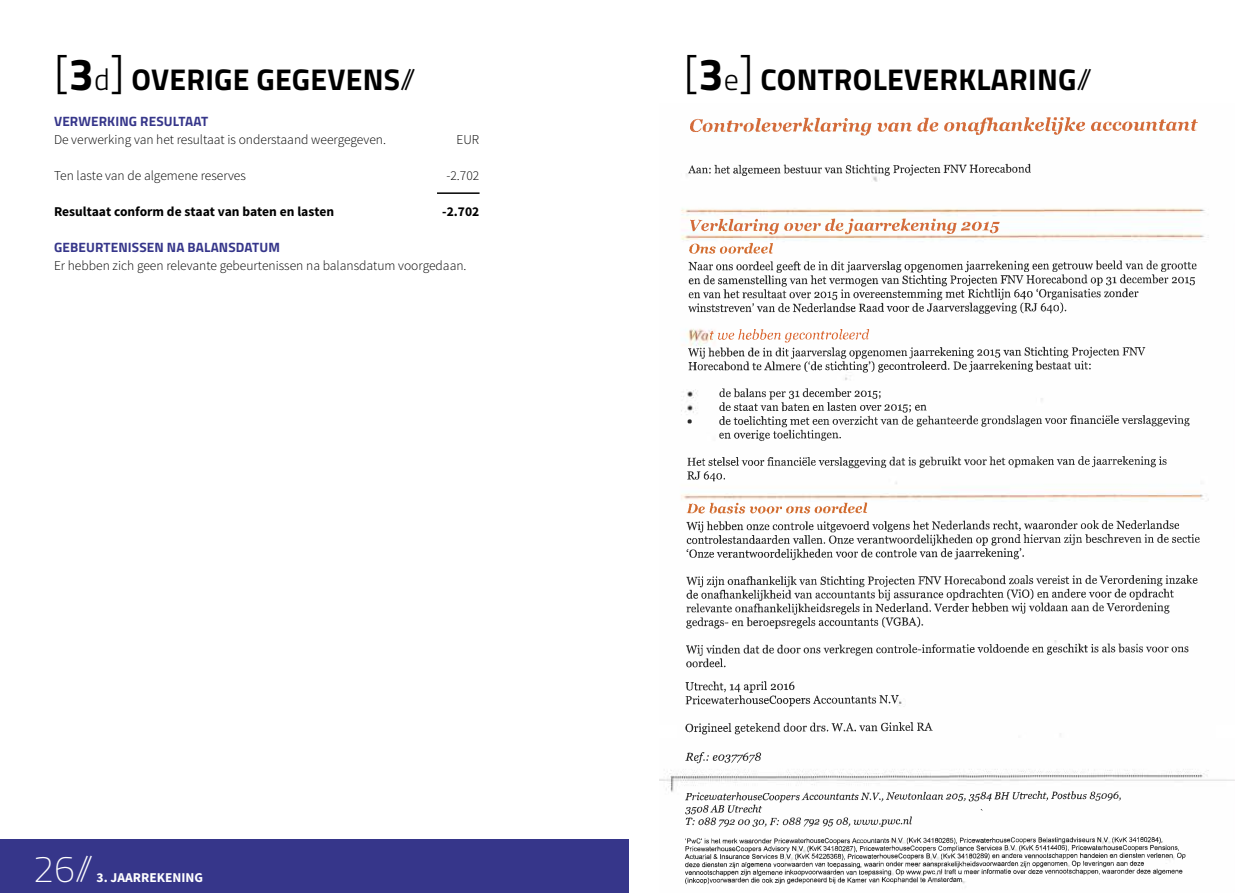
<style>
.page{position:relative;width:1259px;height:893px;background:#fff}
.page>*{position:absolute;margin:0;border:0;box-sizing:border-box;transform-origin:0 0}
.t1{font:100 37.5px "Titillium";color:#fff}
.t2{font:700 30px "Titillium";letter-spacing:.01em;color:#000}
.t3{font:300 13.5px "Source Sans Pro";color:#000}
.t4{font:700 13.5px "Titillium";letter-spacing:.01em;color:#36368a}
.t5{font:700 13.5px "Source Sans Pro";color:#000}
.t6{font:700 13.5px "Source Sans Pro";color:#fff}
.s1{font-weight:300;font-size:45px}
.s2{font-size:45px}
.s3{font-weight:300}
</style>
<div class="page">
<div style="left:0;top:839px;width:1259px;height:54px;background:#36368a"></div>
<div style="left:629px;top:227px;width:630px;height:666px;background:#fff"></div>
<img style="left:690px;top:117px;width:508px;height:47px">
<img style="left:683px;top:164px;width:515px;height:504px">
<img style="left:688px;top:243px;width:508px;height:70px">
<img style="left:688px;top:329px;width:458px;height:44px">
<img style="left:686px;top:502px;width:514px;height:59px">
<hr style="left:437px;top:192px;width:42px;height:2px;background:#000">
<img style="left:685px;top:681px;width:376px;height:54px">
<img style="left:683px;top:752px;width:515px;height:132px">
<h2 class="t2" style="left:54px;top:57px;width:363px"><span class="s1">[</span><span class="s2">3</span><span class="s3">d</span><span class="s1">]</span> OVERIGE GEGEVENS<span class="s3">//</span></h2>
<p class="t4" style="left:54px;top:111px;width:156px">VERWERKING RESULTAAT</p>
<p class="t3" style="left:54px;top:131px;width:334px">De verwerking van het resultaat is onderstaand weergegeven.</p>
<p class="t3" style="left:456px;top:131px;width:24px">EUR</p>
<p class="t3" style="left:54px;top:167px;width:193px">Ten laste van de algemene reserves</p>
<p class="t3" style="left:446px;top:167px;width:34px">-2.702</p>
<p class="t5" style="left:54px;top:203px;width:282px">Resultaat conform de staat van baten en lasten</p>
<p class="t5" style="left:442px;top:203px;width:39px">-2.702</p>
<p class="t4" style="left:54px;top:237px;width:227px">GEBEURTENISSEN NA BALANSDATUM</p>
<p class="t3" style="left:54px;top:257px;width:414px">Er hebben zich geen relevante gebeurtenissen na balansdatum voorgedaan.</p>
<h2 class="t2" style="left:684px;top:57px;width:410px"><span class="s1">[</span><span class="s2">3</span><span class="s3">e</span><span class="s1">]</span> CONTROLEVERKLARING<span class="s3">//</span></h2>
<h1 class="t1" style="left:33px;top:842px;width:62px">26//</h1>
<p class="t6" style="left:97px;top:869px;width:108px">3. JAARREKENING</p>
</div>
